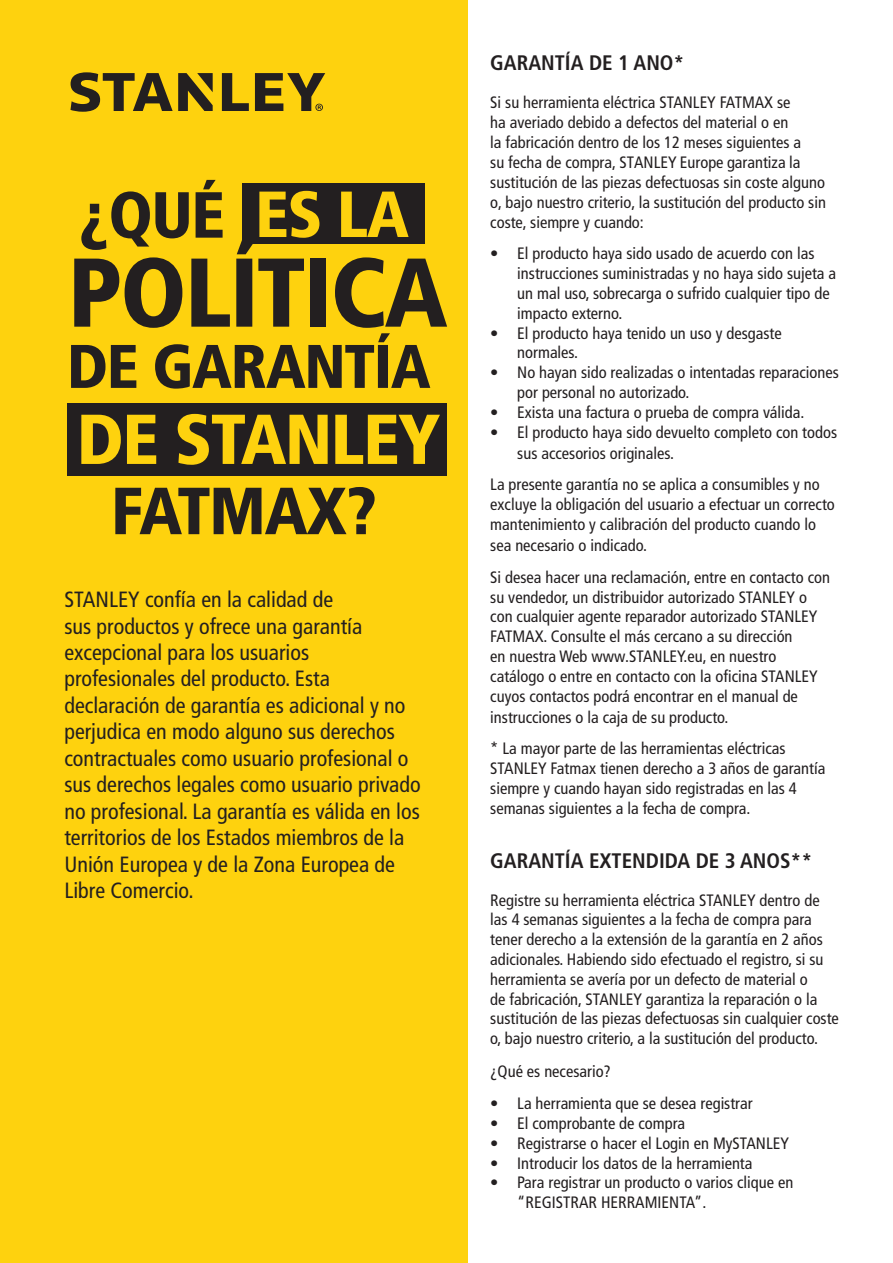
<style>
.page{position:relative;width:893px;height:1263px;background:#fff}
.page>*{position:absolute;margin:0;border:0;box-sizing:border-box;transform-origin:0 0}
.t1{font:900 condensed 97.5px "Frutiger LT Pro";letter-spacing:-.02em;color:#231f20}
.t2{font:900 condensed 70.5px "Frutiger LT Pro";letter-spacing:-.02em;color:#fed20e}
.t3{font:900 condensed 66.45px "Frutiger LT Pro";letter-spacing:-.02em;color:#231f20}
.t4{font:900 condensed 65.1px "Frutiger LT Pro";color:#231f20}
.t5{font:900 condensed 65.1px "Frutiger LT Pro";color:#fed20e}
.t6{font:900 condensed 61.5px "Frutiger LT Pro";letter-spacing:-.02em;color:#231f20}
.t7{font:condensed 22.05px/26.4px "Frutiger LT Pro";color:#231f20}
.t8{font:700 condensed 21px "Frutiger LT Pro";color:#231f20}
.t9{font:condensed 16.5px/19.8px "Frutiger LT Pro";color:#231f20}
</style>
<div class="page">
<div style="left:0;top:0;width:468px;height:1263px;background:#fed20e"></div>
<div style="left:243px;top:183px;width:182px;height:61px;background:#231f20"></div>
<div style="left:67px;top:404px;width:379px;height:72px;background:#231f20"></div>
<svg style="left:222px;top:73px;width:27px;height:38px"></svg>
<svg style="left:70px;top:72px;width:143px;height:40px"></svg>
<svg style="left:255px;top:73px;width:70px;height:38px"></svg>
<p class="t4" style="left:80px;top:176px;width:147px">¿QUÉ</p>
<p class="t5" style="left:255px;top:175px;width:155px">ES LA</p>
<p class="t1" style="left:68px;top:234px;width:381px">POLÍTICA</p>
<p class="t6" style="left:67px;top:329px;width:365px">DE GARANTÍA</p>
<p class="t2" style="left:77px;top:397px;width:365px">DE STANLEY</p>
<p class="t3" style="left:111px;top:471px;width:267px">FATMAX?</p>
<p class="t7" style="left:64px;top:586px;width:358px">STANLEY confía en la calidad de<br>sus productos y ofrece una garantía excepcional para los usuarios profesionales del producto. Esta declaración de garantía es adicional y no perjudica en modo alguno sus derechos contractuales como usuario profesional o sus derechos legales como usuario privado no profesional. La garantía es válida en los territorios de los Estados miembros de la Unión Europea y de la Zona Europea de Libre Comercio.</p>
<p class="t8" style="left:490px;top:50px;width:196px">GARANTÍA DE 1 ANO*</p>
<p class="t9" style="left:490px;top:92px;width:337px">Si su herramienta eléctrica STANLEY FATMAX se<br>ha averiado debido a defectos del material o en<br>la fabricación dentro de los 12 meses siguientes a<br>su fecha de compra, STANLEY Europe garantiza la sustitución de las piezas defectuosas sin coste alguno o, bajo nuestro criterio, la sustitución del producto sin coste, siempre y cuando:</p>
<p class="t9" style="left:517px;top:244px;width:320px;text-indent:-27px">• El producto haya sido usado de acuerdo con las instrucciones suministradas y no haya sido sujeta a un mal uso, sobrecarga o sufrido cualquier tipo de impacto externo.</p>
<p class="t9" style="left:517px;top:323px;width:266px;text-indent:-27px">• El producto haya tenido un uso y desgaste normales.</p>
<p class="t9" style="left:517px;top:363px;width:323px;text-indent:-27px">• No hayan sido realizadas o intentadas reparaciones por personal no autorizado.</p>
<p class="t9" style="left:490px;top:402px;width:316px">• Exista una factura o prueba de compra válida.</p>
<p class="t9" style="left:517px;top:421px;width:321px;line-height:21px;text-indent:-27px">• El producto haya sido devuelto completo con todos sus accesorios originales.</p>
<p class="t9" style="left:490px;top:475px;width:346px;line-height:20.2px">La presente garantía no se aplica a consumibles y no excluye la obligación del usuario a efectuar un correcto mantenimiento y calibración del producto cuando lo sea necesario o indicado.</p>
<p class="t9" style="left:490px;top:567px;width:341px">Si desea hacer una reclamación, entre en contacto con su vendedor, un distribuidor autorizado STANLEY o con cualquier agente reparador autorizado STANLEY FATMAX. Consulte el más cercano a su dirección<br>en nuestra Web www.STANLEY.eu, en nuestro catálogo o entre en contacto con la oficina STANLEY cuyos contactos podrá encontrar en el manual de instrucciones o la caja de su producto.</p>
<p class="t9" style="left:490px;top:739px;width:337px">* La mayor parte de las herramientas eléctricas STANLEY Fatmax tienen derecho a 3 años de garantía siempre y cuando hayan sido registradas en las 4 semanas siguientes a la fecha de compra.</p>
<p class="t8" style="left:490px;top:848px;width:324px">GARANTÍA EXTENDIDA DE 3 ANOS**</p>
<p class="t9" style="left:490px;top:890px;width:350px">Registre su herramienta eléctrica STANLEY dentro de las 4 semanas siguientes a la fecha de compra para tener derecho a la extensión de la garantía en 2 años adicionales. Habiendo sido efectuado el registro, si su herramienta se avería por un defecto de material o<br>de fabricación, STANLEY garantiza la reparación o la sustitución de las piezas defectuosas sin cualquier coste o, bajo nuestro criterio, a la sustitución del producto.</p>
<p class="t9" style="left:490px;top:1062px;width:122px">¿Qué es necesario?</p>
<p class="t9" style="left:490px;top:1093px;width:264px">• La herramienta que se desea registrar</p>
<p class="t9" style="left:490px;top:1113px;width:196px">• El comprobante de compra</p>
<p class="t9" style="left:490px;top:1133px;width:300px">• Registrarse o hacer el Login en MySTANLEY</p>
<p class="t9" style="left:490px;top:1153px;width:264px">• Introducir los datos de la herramienta</p>
<p class="t9" style="left:517px;top:1173px;width:278px;text-indent:-27px">• Para registrar un producto o varios clique en “REGISTRAR HERRAMIENTA”.</p>
</div>
